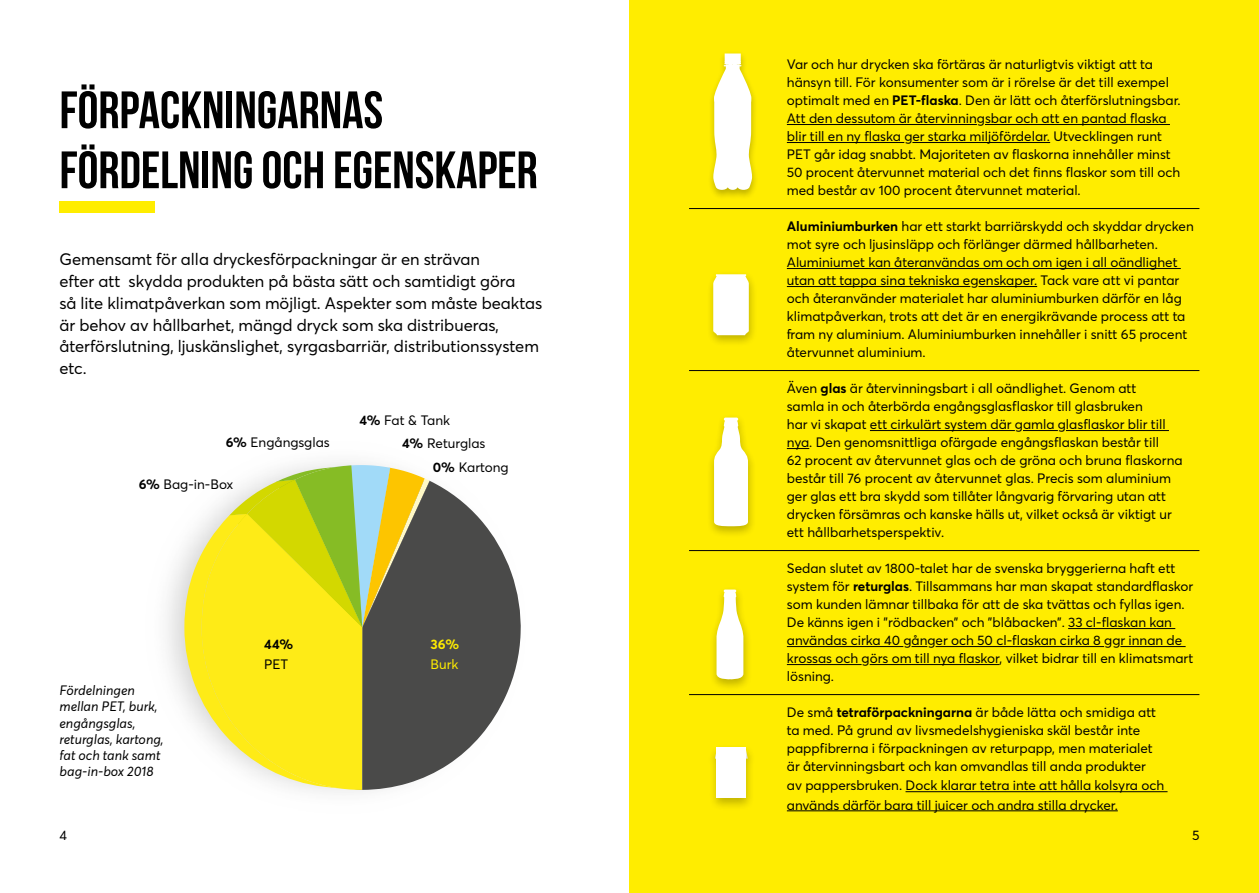
<style>
.page{position:relative;width:1259px;height:893px;background:#fff}
.page>*{position:absolute;margin:0;border:0;box-sizing:border-box;transform-origin:0 0}
.t1{font:700 52.5px/60px "Bebas Neue";color:#000}
.t2{font:16.5px/21.8px "Averta PE";color:#000}
.t3{font:13.5px/18px "Averta PE";color:#000}
.t4{font:italic 13.5px/16.2px "Averta";color:#000}
.t5{font:13.5px "Averta PE";color:#ffed00}
.t6{font:700 13.5px "Averta PE";color:#000}
.t7{font:700 13.5px "Averta PE";color:#ffed00}
.s1{font-weight:700}
</style>
<div class="page">
<div style="left:629px;top:0;width:630px;height:893px;background:#ffed00"></div>
<hr style="left:787px;top:124px;width:190px;height:1px;background:#000">
<hr style="left:985px;top:124px;width:185px;height:1px;background:#000">
<hr style="left:787px;top:142px;width:117px;height:1px;background:#000">
<hr style="left:912px;top:142px;width:138px;height:1px;background:#000">
<hr style="left:689px;top:208px;width:510px;height:1px;background:#000">
<hr style="left:787px;top:268px;width:393px;height:1px;background:#000">
<hr style="left:787px;top:286px;width:183px;height:1px;background:#000">
<hr style="left:978px;top:286px;width:59px;height:1px;background:#000">
<hr style="left:689px;top:370px;width:510px;height:1px;background:#000">
<hr style="left:870px;top:430px;width:145px;height:1px;background:#000">
<hr style="left:1023px;top:430px;width:35px;height:1px;background:#000">
<hr style="left:1066px;top:430px;width:103px;height:1px;background:#000">
<svg style="left:787px;top:448px;width:22px;height:1px"></svg>
<hr style="left:689px;top:550px;width:510px;height:1px;background:#000">
<hr style="left:1068px;top:628px;width:107px;height:1px;background:#000">
<hr style="left:787px;top:646px;width:116px;height:1px;background:#000">
<svg style="left:911px;top:646px;width:16px;height:1px"></svg>
<hr style="left:935px;top:646px;width:169px;height:1px;background:#000">
<hr style="left:1120px;top:646px;width:65px;height:1px;background:#000">
<hr style="left:787px;top:664px;width:74px;height:1px;background:#000">
<hr style="left:869px;top:664px;width:130px;height:1px;background:#000">
<hr style="left:689px;top:694px;width:510px;height:1px;background:#000">
<hr style="left:905px;top:791px;width:262px;height:1px;background:#000">
<hr style="left:787px;top:811px;width:330px;height:1px;background:#000">
<div style="left:60px;top:201px;width:95px;height:12px;background:#ffed00"></div>
<svg style="left:430px;top:481px;width:91px;height:296px;fill:#4a4a49"></svg>
<svg style="left:184px;top:465px;width:246px;height:325px;background:#cbc64b"></svg>
<div style="left:705px;top:270px;width:52px;height:77px;background:#000;opacity:.25"></div>
<svg style="left:713px;top:274px;width:36px;height:61px;background:#fefdf5"></svg>
<div style="left:707px;top:50px;width:52px;height:150px;background:#000;opacity:.25"></div>
<svg style="left:713px;top:54px;width:39px;height:136px;background:#fcf9ce"></svg>
<div style="left:709px;top:586px;width:43px;height:105px;background:#000;opacity:.25"></div>
<svg style="left:716px;top:590px;width:27px;height:90px;background:#fbf7c5"></svg>
<div style="left:706px;top:413px;width:50px;height:126px;background:#000;opacity:.25"></div>
<svg style="left:713px;top:418px;width:36px;height:108px;background:#fcf8c8"></svg>
<div style="left:709px;top:743px;width:46px;height:68px;background:#000;opacity:.25"></div>
<div style="left:717px;top:747px;width:29px;height:51px;background:#fff"></div>
<h1 class="t1" style="left:60px;top:79px;width:480px">FÖRPACKNINGARNAS<br>FÖRDELNING OCH EGENSKAPER</h1>
<p class="t2" style="left:60px;top:248px;width:484px">Gemensamt för alla dryckesförpackningar är en strävan<br>efter att skydda produkten på bästa sätt och samtidigt göra<br>så lite klimatpåverkan som möjligt. Aspekter som måste beaktas är behov av hållbarhet, mängd dryck som ska distribueras, återförslutning, ljuskänslighet, syrgasbarriär, distributionssystem etc.</p>
<p class="t3" style="left:226px;top:433px;width:105px"><span class="s1">6%</span> Engångsglas</p>
<p class="t3" style="left:139px;top:474px;width:96px"><span class="s1">6%</span> Bag-in-Box</p>
<p class="t3" style="left:359px;top:411px;width:92px"><span class="s1">4%</span> Fat &amp; Tank</p>
<p class="t3" style="left:402px;top:434px;width:85px"><span class="s1">4%</span> Returglas</p>
<p class="t3" style="left:433px;top:457px;width:77px"><span class="s1">0%</span> Kartong</p>
<p class="t4" style="left:60px;top:683px;width:106px">Fördelningen mellan PET, burk, engångsglas, returglas, kartong, fat och tank samt bag-in-box 2018</p>
<p class="t6" style="left:264px;top:635px;width:30px">44%</p>
<p class="t3" style="left:264px;top:654px;width:26px">PET</p>
<p class="t7" style="left:430px;top:635px;width:30px">36%</p>
<p class="t5" style="left:430px;top:654px;width:29px">Burk</p>
<p class="t3" style="left:787px;top:55px;width:395px">Var och hur drycken ska förtäras är naturligtvis viktigt att ta hänsyn till. För konsumenter som är i rörelse är det till exempel optimalt med en <span class="s1">PET-flaska</span>. Den är lätt och återförslutningsbar.<br>Att den dessutom är återvinningsbar och att en pantad flaska blir till en ny flaska ger starka miljöfördelar. Utvecklingen runt PET går idag snabbt. Majoriteten av flaskorna innehåller minst 50 procent återvunnet material och det finns flaskor som till och med består av 100 procent återvunnet material.</p>
<p class="t3" style="left:787px;top:217px;width:408px"><span class="s1">Aluminiumburken</span> har ett starkt barriärskydd och skyddar drycken mot syre och ljusinsläpp och förlänger därmed hållbarheten.<br>Aluminiumet kan återanvändas om och om igen i all oändlighet utan att tappa sina tekniska egenskaper. Tack vare att vi pantar och återanvänder materialet har aluminiumburken därför en låg klimatpåverkan, trots att det är en energikrävande process att ta fram ny aluminium. Aluminiumburken innehåller i snitt 65 procent återvunnet aluminium.</p>
<p class="t3" style="left:787px;top:379px;width:397px">Även <span class="s1">glas</span> är återvinningsbart i all oändlighet. Genom att<br>samla in och återbörda engångsglasflaskor till glasbruken<br>har vi skapat ett cirkulärt system där gamla glasflaskor blir till nya. Den genomsnittliga ofärgade engångsflaskan består till<br>62 procent av återvunnet glas och de gröna och bruna flaskorna består till 76 procent av återvunnet glas. Precis som aluminium ger glas ett bra skydd som tillåter långvarig förvaring utan att drycken försämras och kanske hälls ut, vilket också är viktigt ur ett hållbarhetsperspektiv.</p>
<p class="t3" style="left:787px;top:559px;width:408px">Sedan slutet av 1800-talet har de svenska bryggerierna haft ett system för <span class="s1">returglas</span>. Tillsammans har man skapat standardflaskor som kunden lämnar tillbaka för att de ska tvättas och fyllas igen.<br>De känns igen i ”rödbacken” och ”blåbacken”. 33 cl-flaskan kan användas cirka 40 gånger och 50 cl-flaskan cirka 8 ggr innan de krossas och görs om till nya flaskor, vilket bidrar till en klimatsmart lösning.</p>
<p class="t3" style="left:787px;top:703px;width:379px;line-height:18.5px">De små <span class="s1">tetraförpackningarna</span> är både lätta och smidiga att ta med. På grund av livsmedelshygieniska skäl består inte pappfibrerna i förpackningen av returpapp, men materialet är återvinningsbart och kan omvandlas till anda produkter av pappersbruken. Dock klarar tetra inte att hålla kolsyra och används därför bara till juicer och andra stilla drycker.</p>
<p class="t3" style="left:60px;top:825px;width:9px">4</p>
<p class="t3" style="left:1192px;top:825px;width:9px">5</p>
</div>
